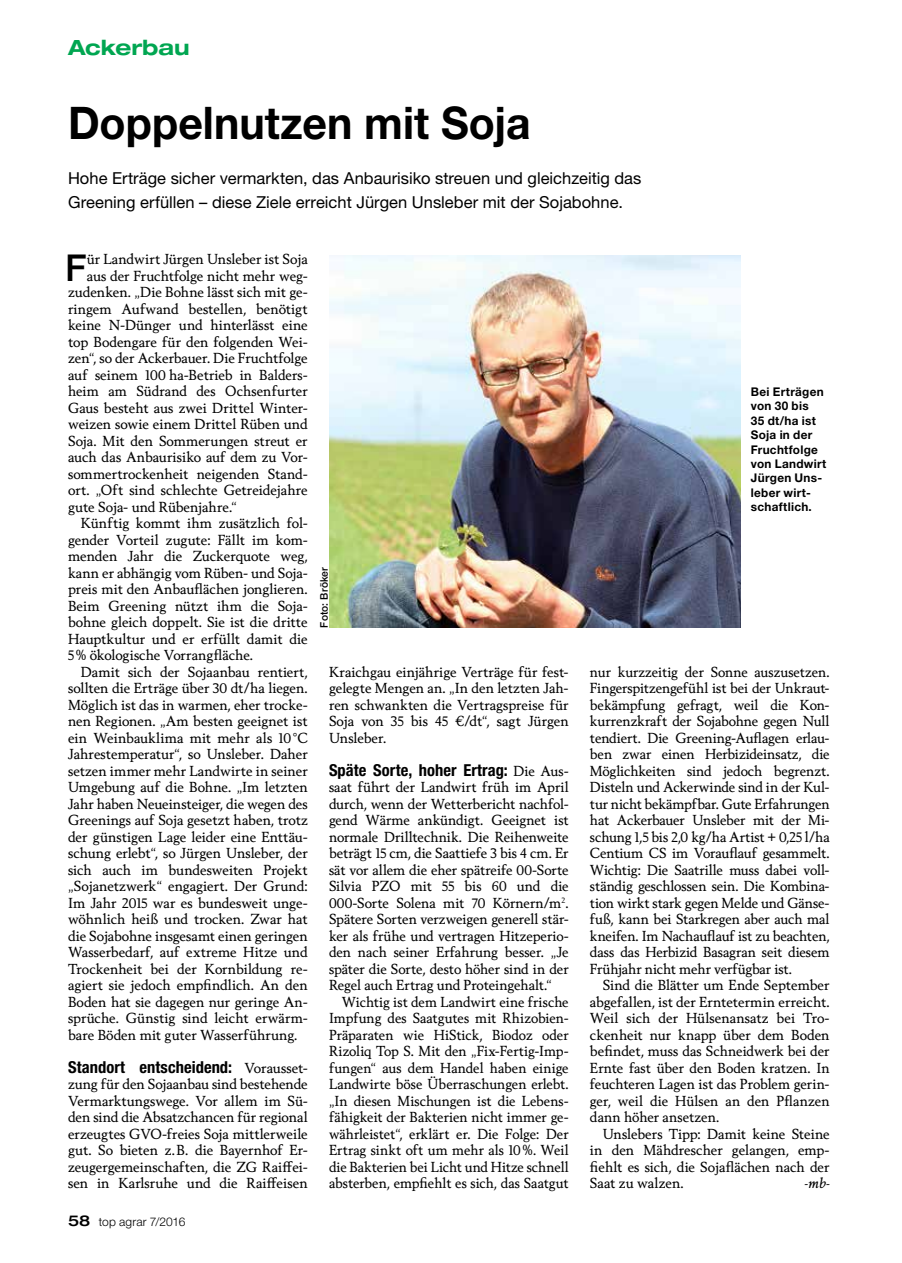
<style>
.page{position:relative;width:902px;height:1263px;background:#fff}
.page>*{position:absolute;margin:0;border:0;box-sizing:border-box;transform-origin:0 0}
.t1{font:700 45px "Helvetica Neue LT Pro";color:#000;scale:.95 1}
.t2{font:500 37.05px "Helvetica Neue LT Pro";color:#000}
.t3{font:700 expanded 21px "Helvetica Neue LT Pro";color:#00a651}
.t4{font:16.5px/24px "Helvetica Neue LT Pro";color:#000}
.t5{font:700 condensed 16.5px "Helvetica Neue LT Pro";letter-spacing:.005em;color:#000}
.t6{font:13.95px/16.5px "Berling Nova Text Pro";color:#000;text-align:justify}
.t7{font:13.95px/16.5px "Berling Nova Text Pro";color:#000;text-align:justify;scale:.96 1}
.t8{font:italic 13.95px "Berling Nova Text Pro";color:#000}
.t9{font:700 12px/14.4px "Helvetica Neue LT Pro";letter-spacing:.025em;color:#000}
.t10{font:300 12px "Helvetica Neue LT Pro";letter-spacing:.01em;color:#000}
.t11{font:500 10.5px "Helvetica Neue LT Pro";letter-spacing:.015em;color:#000}
.s1{font-family:"Berling Nova Text Pro";font-weight:400;font-stretch:normal;font-size:13.95px}
.s2{font-weight:500;font-stretch:expanded;font-size:15px}
</style>
<div class="page">
<img style="left:329px;top:255px;width:411px;height:372px">
<h3 class="t3" style="left:68px;top:34px;width:123px">Ackerbau</h3>
<h1 class="t1" style="left:68px;top:95px;width:488px">Doppelnutzen mit Soja</h1>
<p class="t4" style="left:68px;top:166px;width:575px">Hohe Erträge sicher vermarkten, das Anbaurisiko streuen und gleichzeitig das<br>Greening erfüllen – diese Ziele erreicht Jürgen Unsleber mit der Sojabohne.</p>
<h2 class="t2" style="left:65px;top:245px;width:23px">F</h2>
<p class="t6" style="left:87px;top:250px;width:222px">ür Landwirt Jürgen Unsleber ist Soja</p>
<p class="t6" style="left:87px;top:267px;width:222px">aus der Fruchtfolge nicht mehr weg-</p>
<p class="t6" style="left:68px;top:283px;width:241px">zudenken. „Die Bohne lässt sich mit ge-</p>
<p class="t6" style="left:68px;top:300px;width:241px">ringem Aufwand bestellen, benötigt</p>
<p class="t6" style="left:68px;top:316px;width:241px">keine N-Dünger und hinterlässt eine</p>
<p class="t6" style="left:68px;top:333px;width:241px">top Bodengare für den folgenden Wei-</p>
<p class="t6" style="left:68px;top:349px;width:241px">zen“, so der Ackerbauer. Die Fruchtfolge</p>
<p class="t6" style="left:68px;top:366px;width:241px">auf seinem 100 ha-Betrieb in Balders-</p>
<p class="t6" style="left:68px;top:382px;width:241px">heim am Südrand des Ochsenfurter</p>
<p class="t6" style="left:68px;top:399px;width:241px">Gaus besteht aus zwei Drittel Winter-</p>
<p class="t6" style="left:68px;top:415px;width:241px">weizen sowie einem Drittel Rüben und</p>
<p class="t6" style="left:68px;top:432px;width:241px">Soja. Mit den Sommerungen streut er</p>
<p class="t6" style="left:68px;top:448px;width:241px">auch das Anbaurisiko auf dem zu Vor-</p>
<p class="t6" style="left:68px;top:465px;width:241px">sommertrockenheit neigenden Stand-</p>
<p class="t6" style="left:68px;top:481px;width:241px">ort. „Oft sind schlechte Getreidejahre</p>
<p class="t6" style="left:68px;top:498px;width:170px">gute Soja- und Rübenjahre.“</p>
<p class="t6" style="left:81px;top:514px;width:228px">Künftig kommt ihm zusätzlich fol-</p>
<p class="t6" style="left:68px;top:531px;width:241px">gender Vorteil zugute: Fällt im kom-</p>
<p class="t6" style="left:68px;top:547px;width:241px">menden Jahr die Zuckerquote weg,</p>
<p class="t6" style="left:68px;top:564px;width:241px">kann er abhängig vom Rüben- und Soja-</p>
<p class="t6" style="left:68px;top:580px;width:241px">preis mit den Anbauflächen jonglieren.</p>
<p class="t6" style="left:68px;top:597px;width:241px">Beim Greening nützt ihm die Soja-</p>
<p class="t6" style="left:68px;top:613px;width:241px">bohne gleich doppelt. Sie ist die dritte</p>
<p class="t6" style="left:68px;top:630px;width:241px">Hauptkultur und er erfüllt damit die</p>
<p class="t6" style="left:68px;top:646px;width:186px">5% ökologische Vorrangfläche.</p>
<p class="t6" style="left:81px;top:663px;width:228px">Damit sich der Sojaanbau rentiert,</p>
<p class="t6" style="left:68px;top:679px;width:241px">sollten die Erträge über 30 dt/ha liegen.</p>
<p class="t6" style="left:68px;top:696px;width:241px">Möglich ist das in warmen, eher trocke-</p>
<p class="t6" style="left:68px;top:712px;width:241px">nen Regionen. „Am besten geeignet ist</p>
<p class="t6" style="left:68px;top:729px;width:241px">ein Weinbauklima mit mehr als 10°C</p>
<p class="t6" style="left:68px;top:745px;width:241px">Jahrestemperatur“, so Unsleber. Daher</p>
<p class="t6" style="left:68px;top:762px;width:241px">setzen immer mehr Landwirte in seiner</p>
<p class="t6" style="left:68px;top:778px;width:241px">Umgebung auf die Bohne. „Im letzten</p>
<p class="t6" style="left:68px;top:795px;width:241px">Jahr haben Neueinsteiger, die wegen des</p>
<p class="t6" style="left:68px;top:811px;width:241px">Greenings auf Soja gesetzt haben, trotz</p>
<p class="t6" style="left:68px;top:828px;width:241px">der günstigen Lage leider eine Enttäu-</p>
<p class="t6" style="left:68px;top:844px;width:241px">schung erlebt“, so Jürgen Unsleber, der</p>
<p class="t6" style="left:68px;top:861px;width:241px">sich auch im bundesweiten Projekt</p>
<p class="t6" style="left:68px;top:877px;width:241px">„Sojanetzwerk“ engagiert. Der Grund:</p>
<p class="t6" style="left:68px;top:894px;width:241px">Im Jahr 2015 war es bundesweit unge-</p>
<p class="t6" style="left:68px;top:910px;width:241px">wöhnlich heiß und trocken. Zwar hat</p>
<p class="t6" style="left:68px;top:927px;width:241px">die Sojabohne insgesamt einen geringen</p>
<p class="t6" style="left:68px;top:943px;width:241px">Wasserbedarf, auf extreme Hitze und</p>
<p class="t6" style="left:68px;top:960px;width:241px">Trockenheit bei der Kornbildung re-</p>
<p class="t6" style="left:68px;top:976px;width:241px">agiert sie jedoch empfindlich. An den</p>
<p class="t6" style="left:68px;top:993px;width:241px">Boden hat sie dagegen nur geringe An-</p>
<p class="t6" style="left:68px;top:1009px;width:241px">sprüche. Günstig sind leicht erwärm-</p>
<p class="t6" style="left:68px;top:1026px;width:231px">bare Böden mit guter Wasserführung.</p>
<p class="t5" style="left:68px;top:1057px;width:241px">Standort entscheidend: <span class="s1">Vorausset-</span></p>
<p class="t6" style="left:68px;top:1075px;width:241px">zung für den Sojaanbau sind bestehende Vermarktungswege. Vor allem im Sü&shy;den sind die Absatzchancen für regional erzeugtes GVO-freies Soja mittlerweile gut. So bieten z.B. die Bayernhof Er&shy;zeugergemeinschaften, die ZG Raiffei&shy;sen in Karlsruhe und die Raiffeisen</p>
<p class="t10" style="left:68px;top:1214px;width:119px"><span class="s2">58</span> top agrar 7/2016</p>
<p class="t11" style="left:318px;top:628px;width:62px;rotate:-90deg">Foto: Bröker</p>
<p class="t6" style="left:329px;top:663px;width:241px">Kraichgau einjährige Verträge für fest&shy;gelegte Mengen an. „In den letzten Jah&shy;ren schwankten die Vertragspreise für Soja von 35 bis 45 €/dt“, sagt Jürgen Unsleber.</p>
<p class="t5" style="left:329px;top:760px;width:241px">Späte Sorte, hoher Ertrag: <span class="s1">Die Aus-</span></p>
<p class="t6" style="left:329px;top:778px;width:241px">saat führt der Landwirt früh im April durch, wenn der Wetterbericht nachfol&shy;gend Wärme ankündigt. Geeignet ist normale Drilltechnik. Die Reihenweite beträgt 15 cm, die Saattiefe 3 bis 4 cm. Er sät vor allem die eher spätreife 00-Sorte Silvia PZO mit 55 bis 60 und die 000-Sorte Solena mit 70 Körnern/m<sup>2</sup>.<br>Spätere Sorten verzweigen generell stär&shy;ker als frühe und vertragen Hitzeperio&shy;den nach seiner Erfahrung besser. „Je später die Sorte, desto höher sind in der Regel auch Ertrag und Proteingehalt.“</p>
<p class="t7" style="left:329px;top:993px;width:251px;text-indent:13px">Wichtig ist dem Landwirt eine frische Impfung des Saatgutes mit Rhizobien-Präparaten wie HiStick, Biodoz oder Rizoliq Top S. Mit den „Fix-Fertig-Imp&shy;fungen“ aus dem Handel haben einige Landwirte böse Überraschungen erlebt. „In diesen Mischungen ist die Lebens&shy;fähigkeit der Bakterien nicht immer ge&shy;währleistet“, erklärt er. Die Folge: Der Ertrag sinkt oft um mehr als 10%. Weil die Bakterien bei Licht und Hitze schnell absterben, empfiehlt es sich, das Saatgut</p>
<p class="t9" style="left:750px;top:384px;width:77px">Bei Erträgen von 30 bis<br>35 dt/ha ist<br>Soja in der<br>Fruchtfolge von Landwirt<br>Jürgen Uns&shy;leber wirt&shy;schaftlich.</p>
<p class="t7" style="left:590px;top:663px;width:251px">nur kurzzeitig der Sonne auszusetzen.<br>Fingerspitzengefühl ist bei der Unkraut&shy;bekämpfung gefragt, weil die Kon&shy;kurrenzkraft der Sojabohne gegen Null tendiert. Die Greening-Auflagen erlau&shy;ben zwar einen Herbizideinsatz, die Möglichkeiten sind jedoch begrenzt.<br>Disteln und Ackerwinde sind in der Kul&shy;tur nicht bekämpfbar. Gute Erfahrungen hat Ackerbauer Unsleber mit der Mi&shy;schung 1,5 bis 2,0 kg/ha Artist + 0,25 l/ha Centium CS im Vorauflauf gesammelt.<br>Wichtig: Die Saatrille muss dabei voll&shy;ständig geschlossen sein. Die Kombina&shy;tion wirkt stark gegen Melde und Gänse&shy;fuß, kann bei Starkregen aber auch mal kneifen. Im Nachauflauf ist zu beachten, dass das Herbizid Basagran seit diesem Frühjahr nicht mehr verfügbar ist.</p>
<p class="t6" style="left:590px;top:976px;width:241px;text-indent:13px">Sind die Blätter um Ende September abgefallen, ist der Erntetermin erreicht.<br>Weil sich der Hülsenansatz bei Tro&shy;ckenheit nur knapp über dem Boden befindet, muss das Schneidwerk bei der Ernte fast über den Boden kratzen. In feuchteren Lagen ist das Problem gerin&shy;ger, weil die Hülsen an den Pflanzen dann höher ansetzen.</p>
<p class="t6" style="left:590px;top:1125px;width:241px;text-indent:13px">Unslebers Tipp: Damit keine Steine in den Mähdrescher gelangen, emp&shy;fiehlt es sich, die Sojaflächen nach der Saat zu walzen.</p>
<p class="t8" style="left:804px;top:1174px;width:26px">-mb-</p>
</div>
